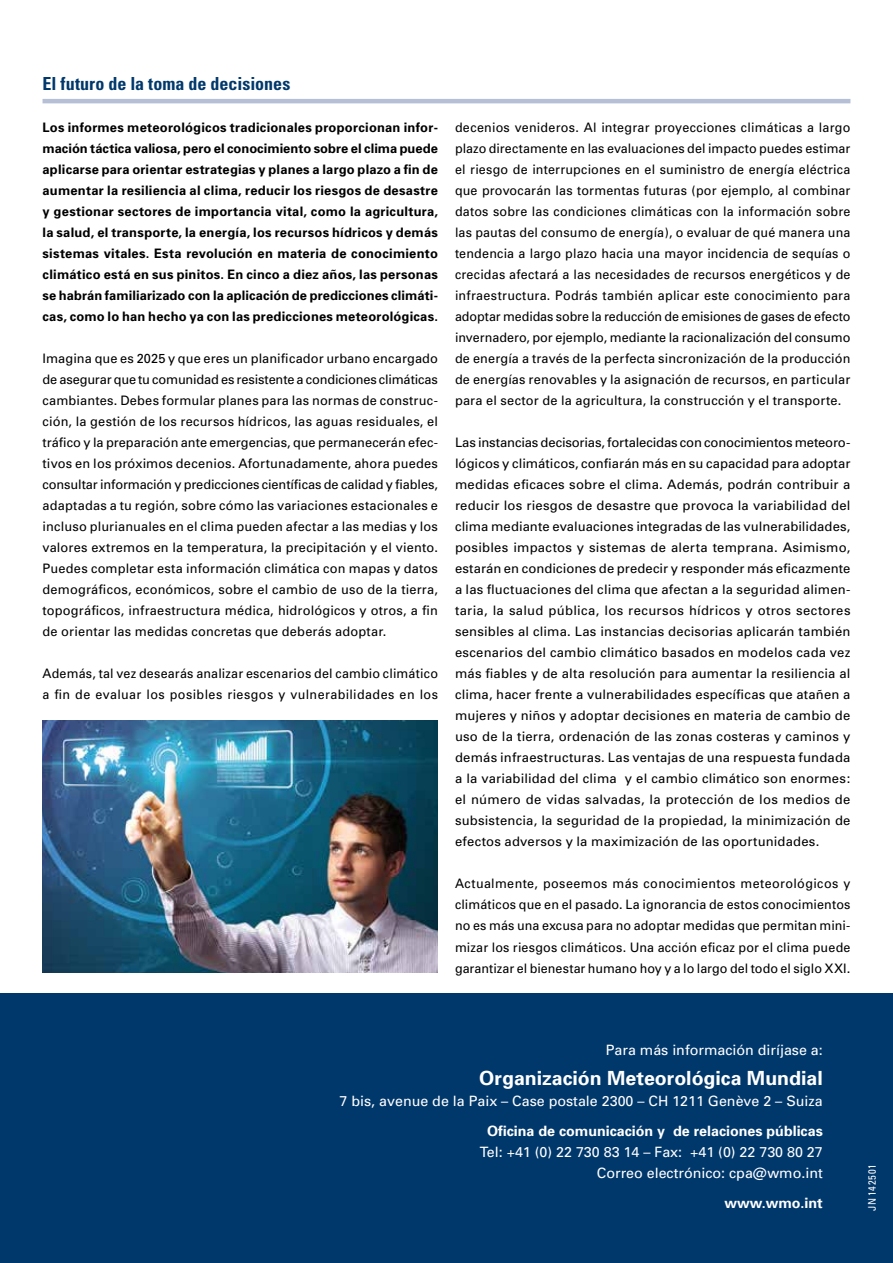
<style>
.page{position:relative;width:893px;height:1263px;background:#fff}
.page>*{position:absolute;margin:0;border:0;box-sizing:border-box;transform-origin:0 0}
.t1{font:700 19.5px "Univers";color:#fff}
.t2{font:700 condensed 18px "Univers";color:#00386c}
.t3{font:14.25px/21px "Univers";color:#fff;text-align:right}
.t4{font:700 14.25px "Univers";color:#fff}
.t5{font:13.05px/21px "Univers";letter-spacing:.015em;color:#000;text-align:justify}
.t6{font:13.05px/21px "Univers";letter-spacing:.015em;color:#000;text-align:justify;scale:.96 1}
.t7{font:700 13.05px/21px "Univers";letter-spacing:.015em;color:#000;text-align:justify}
.t8{font:condensed 10.5px "Univers";letter-spacing:.05em;color:#fff}
</style>
<div class="page">
<div style="left:0;top:993px;width:893px;height:270px;background:#00386c"></div>
<hr style="left:43px;top:99px;width:807px;height:4px;background:#b5c0d7">
<img style="left:43px;top:720px;width:395px;height:253px">
<h2 class="t2" style="left:43px;top:73px;width:249px">El futuro de la toma de decisiones</h2>
<p class="t7" style="left:43px;top:117px;width:397px">Los informes meteorológicos tradicionales proporcionan infor&shy;mación táctica valiosa, pero el conocimiento sobre el clima puede aplicarse para orientar estrategias y planes a largo plazo a fin de aumentar la resiliencia al clima, reducir los riesgos de desastre y gestionar sectores de importancia vital, como la agricultura, la salud, el transporte, la energía, los recursos hídricos y demás sistemas vitales. Esta revolución en materia de conocimiento climático está en sus pinitos. En cinco a diez años, las personas se habrán familiarizado con la aplicación de predicciones climáti&shy;cas, como lo han hecho ya con las predicciones meteorológicas.</p>
<p class="t5" style="left:43px;top:348px;width:397px">Imagina que es 2025 y que eres un planificador urbano encargado de asegurar que tu comunidad es resistente a condiciones climáticas cambiantes. Debes formular planes para las normas de construc&shy;ción, la gestión de los recursos hídricos, las aguas residuales, el tráfico y la preparación ante emergencias, que permanecerán efec&shy;tivos en los próximos decenios. Afortunadamente, ahora puedes consultar información y predicciones científicas de calidad y fiables, adaptadas a tu región, sobre cómo las variaciones estacionales e incluso plurianuales en el clima pueden afectar a las medias y los valores extremos en la temperatura, la precipitación y el viento.<br>Puedes completar esta información climática con mapas y datos demográficos, económicos, sobre el cambio de uso de la tierra, topográficos, infraestructura médica, hidrológicos y otros, a fin de orientar las medidas concretas que deberás adoptar.</p>
<p class="t6" style="left:43px;top:663px;width:413px">Además, tal vez desearás analizar escenarios del cambio climático a fin de evaluar los posibles riesgos y vulnerabilidades en los</p>
<p class="t6" style="left:455px;top:117px;width:413px">decenios venideros. Al integrar proyecciones climáticas a largo plazo directamente en las evaluaciones del impacto puedes estimar el riesgo de interrupciones en el suministro de energía eléctrica que provocarán las tormentas futuras (por ejemplo, al combinar datos sobre las condiciones climáticas con la información sobre las pautas del consumo de energía), o evaluar de qué manera una tendencia a largo plazo hacia una mayor incidencia de sequías o crecidas afectará a las necesidades de recursos energéticos y de infraestructura. Podrás también aplicar este conocimiento para adoptar medidas sobre la reducción de emisiones de gases de efecto invernadero, por ejemplo, mediante la racionalización del consumo de energía a través de la perfecta sincronización de la producción de energías renovables y la asignación de recursos, en particular para el sector de la agricultura, la construcción y el transporte.</p>
<p class="t5" style="left:455px;top:432px;width:397px">Las instancias decisorias, fortalecidas con conocimientos meteoro&shy;lógicos y climáticos, confiarán más en su capacidad para adoptar medidas eficaces sobre el clima. Además, podrán contribuir a reducir los riesgos de desastre que provoca la variabilidad del clima mediante evaluaciones integradas de las vulnerabilidades, posibles impactos y sistemas de alerta temprana. Asimismo, estarán en condiciones de predecir y responder más eficazmente a las fluctuaciones del clima que afectan a la seguridad alimen&shy;taria, la salud pública, los recursos hídricos y otros sectores sensibles al clima. Las instancias decisorias aplicarán también escenarios del cambio climático basados en modelos cada vez más fiables y de alta resolución para aumentar la resiliencia al clima, hacer frente a vulnerabilidades específicas que atañen a mujeres y niños y adoptar decisiones en materia de cambio de uso de la tierra, ordenación de las zonas costeras y caminos y demás infraestructuras. Las ventajas de una respuesta fundada a la variabilidad del clima y el cambio climático son enormes: el número de vidas salvadas, la protección de los medios de subsistencia, la seguridad de la propiedad, la minimización de efectos adversos y la maximización de las oportunidades.</p>
<p class="t6" style="left:455px;top:873px;width:413px">Actualmente, poseemos más conocimientos meteorológicos y climáticos que en el pasado. La ignorancia de estos conocimientos no es más una excusa para no adoptar medidas que permitan mini&shy;mizar los riesgos climáticos. Una acción eficaz por el clima puede garantizar el bienestar humano hoy y a lo largo del todo el siglo XXI.</p>
<p class="t3" style="left:606px;top:1039px;width:218px">Para más información diríjase a:</p>
<h1 class="t1" style="left:479px;top:1066px;width:345px">Organización Meteorológica Mundial</h1>
<p class="t3" style="left:340px;top:1090px;width:485px">7 bis, avenue de la Paix – Case postale 2300 – CH 1211 Genève 2 – Suiza</p>
<p class="t4" style="left:487px;top:1122px;width:337px">Oficina de comunicación y de relaciones públicas</p>
<p class="t3" style="left:480px;top:1141px;width:345px">Tel: +41 (0) 22 730 83 14 – Fax: +41 (0) 22 730 80 27<br>Correo electrónico: cpa@wmo.int</p>
<p class="t4" style="left:725px;top:1194px;width:100px">www.wmo.int</p>
<p class="t8" style="left:865px;top:1211px;width:48px;rotate:-90deg">JN 142501</p>
</div>
